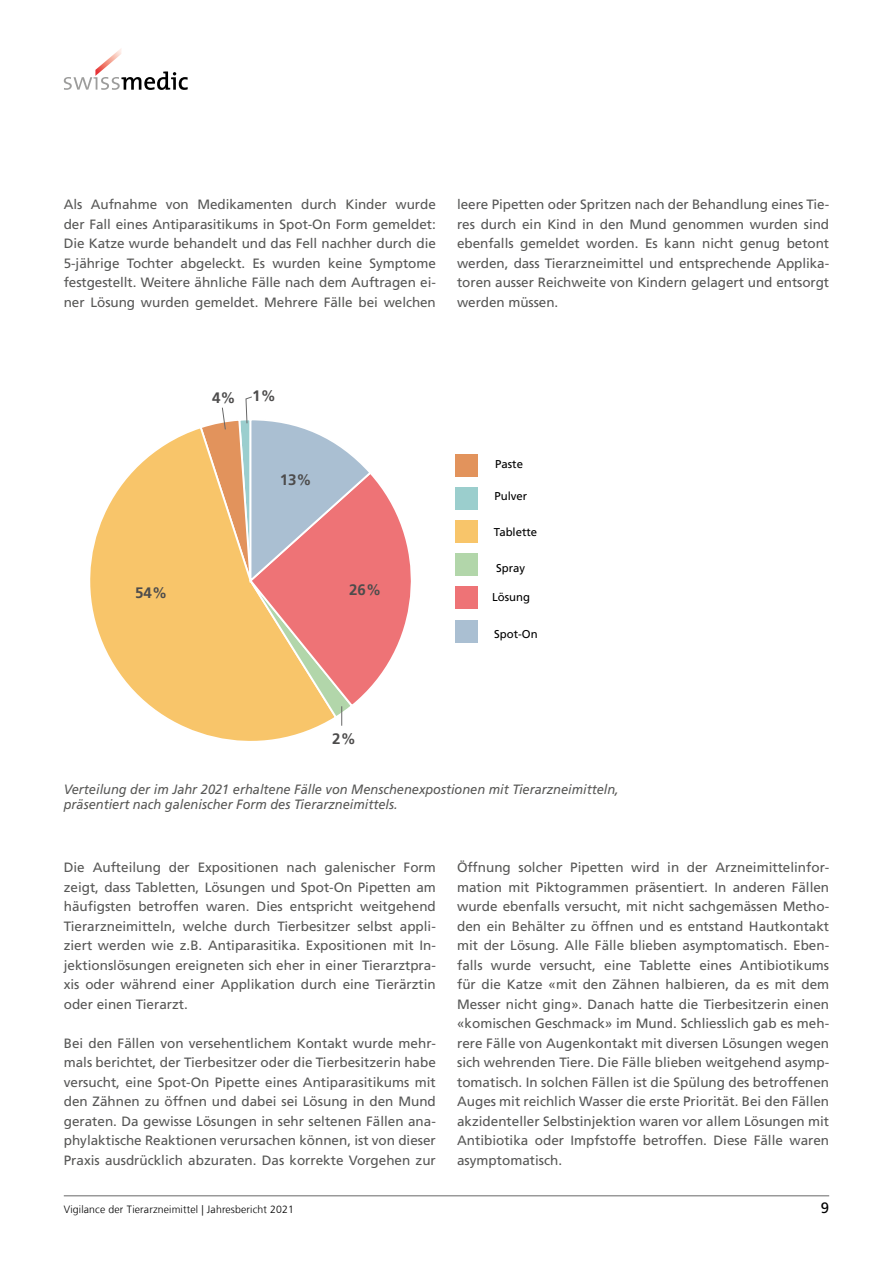
<style>
.page{position:relative;width:893px;height:1263px;background:#fff}
.page>*{position:absolute;margin:0;border:0;box-sizing:border-box;transform-origin:0 0}
.t1{font:700 15.15px "Frutiger LT Com";color:#4d4c4c}
.t2{font:15px "Frutiger LT Com";color:#000}
.t3{font:13.5px/19.5px "Frutiger LT Com";color:#575756;text-align:justify}
.t4{font:italic 13.5px/15px "Frutiger LT Com";color:#585856;scale:.95 1}
.t5{font:11.4px "Frutiger LT Com";color:#000}
.t6{font:300 10.5px "Frutiger LT Com";letter-spacing:.015em;color:#000}
</style>
<div class="page">
<svg style="left:64px;top:49px;width:124px;height:41px"></svg>
<hr style="left:64px;top:1195px;width:765px;height:1px;background:#000">
<div style="left:456px;top:454px;width:22px;height:22px;background:#e2935c"></div>
<div style="left:456px;top:487px;width:22px;height:22px;background:#9bcecd"></div>
<div style="left:456px;top:520px;width:22px;height:23px;background:#f8c56a"></div>
<svg style="left:90px;top:429px;width:228px;height:312px"></svg>
<div style="left:456px;top:554px;width:22px;height:22px;background:#b2d6aa"></div>
<div style="left:456px;top:587px;width:22px;height:22px;background:#ee7376"></div>
<div style="left:456px;top:620px;width:22px;height:22px;background:#aabfd2"></div>
<svg style="left:198px;top:396px;width:213px;height:330px"></svg>
<p class="t3" style="left:64px;top:195px;width:374px">Als Aufnahme von Medikamenten durch Kinder wurde der Fall eines Antiparasitikums in Spot-On Form gemeldet:<br>Die Katze wurde behandelt und das Fell nachher durch die 5-jährige Tochter abgeleckt. Es wurden keine Symptome festgestellt. Weitere ähnliche Fälle nach dem Auftragen ei&shy;ner Lösung wurden gemeldet. Mehrere Fälle bei welchen</p>
<p class="t3" style="left:457px;top:195px;width:374px">leere Pipetten oder Spritzen nach der Behandlung eines Tie&shy;res durch ein Kind in den Mund genommen wurden sind ebenfalls gemeldet worden. Es kann nicht genug betont werden, dass Tierarzneimittel und entsprechende Applika&shy;toren ausser Reichweite von Kindern gelagert und entsorgt werden müssen.</p>
<p class="t1" style="left:212px;top:388px;width:65px">4% 1%</p>
<p class="t1" style="left:280px;top:471px;width:34px">13%</p>
<p class="t1" style="left:135px;top:583px;width:34px">54%</p>
<p class="t1" style="left:349px;top:580px;width:34px">26%</p>
<p class="t1" style="left:332px;top:730px;width:25px">2%</p>
<p class="t5" style="left:495px;top:457px;width:29px">Paste</p>
<p class="t5" style="left:494px;top:490px;width:34px">Pulver</p>
<p class="t5" style="left:494px;top:526px;width:45px">Tablette</p>
<p class="t5" style="left:496px;top:561px;width:31px">Spray</p>
<p class="t5" style="left:492px;top:591px;width:39px">Lösung</p>
<p class="t5" style="left:494px;top:627px;width:45px">Spot-On</p>
<p class="t4" style="left:64px;top:782px;width:586px">Verteilung der im Jahr 2021 erhaltene Fälle von Menschenexpostionen mit Tierarzneimitteln, präsentiert nach galenischer Form des Tierarzneimittels.</p>
<p class="t3" style="left:64px;top:858px;width:374px">Die Aufteilung der Expositionen nach galenischer Form zeigt, dass Tabletten, Lösungen und Spot-On Pipetten am häufigsten betroffen waren. Dies entspricht weitgehend Tierarzneimitteln, welche durch Tierbesitzer selbst appli&shy;ziert werden wie z.B. Antiparasitika. Expositionen mit In&shy;jektionslösungen ereigneten sich eher in einer Tierarztpra&shy;xis oder während einer Applikation durch eine Tierärztin oder einen Tierarzt.</p>
<p class="t3" style="left:64px;top:1033px;width:374px">Bei den Fällen von versehentlichem Kontakt wurde mehr&shy;mals berichtet, der Tierbesitzer oder die Tierbesitzerin habe versucht, eine Spot-On Pipette eines Antiparasitikums mit den Zähnen zu öffnen und dabei sei Lösung in den Mund geraten. Da gewisse Lösungen in sehr seltenen Fällen ana&shy;phylaktische Reaktionen verursachen können, ist von dieser Praxis ausdrücklich abzuraten. Das korrekte Vorgehen zur</p>
<p class="t3" style="left:457px;top:858px;width:374px">Öffnung solcher Pipetten wird in der Arzneimittelinfor&shy;mation mit Piktogrammen präsentiert. In anderen Fällen wurde ebenfalls versucht, mit nicht sachgemässen Metho&shy;den ein Behälter zu öffnen und es entstand Hautkontakt mit der Lösung. Alle Fälle blieben asymptomatisch. Eben&shy;falls wurde versucht, eine Tablette eines Antibiotikums für die Katze «mit den Zähnen halbieren, da es mit dem Messer nicht ging». Danach hatte die Tierbesitzerin einen «komischen Geschmack» im Mund. Schliesslich gab es meh&shy;rere Fälle von Augenkontakt mit diversen Lösungen wegen sich wehrenden Tiere. Die Fälle blieben weitgehend asymp&shy;tomatisch. In solchen Fällen ist die Spülung des betroffenen Auges mit reichlich Wasser die erste Priorität. Bei den Fällen akzidenteller Selbstinjektion waren vor allem Lösungen mit Antibiotika oder Impfstoffe betroffen. Diese Fälle waren asymptomatisch.</p>
<p class="t6" style="left:64px;top:1203px;width:232px">Vigilance der Tierarzneimittel | Jahresbericht 2021</p>
<p class="t2" style="left:821px;top:1199px;width:10px">9</p>
</div>
